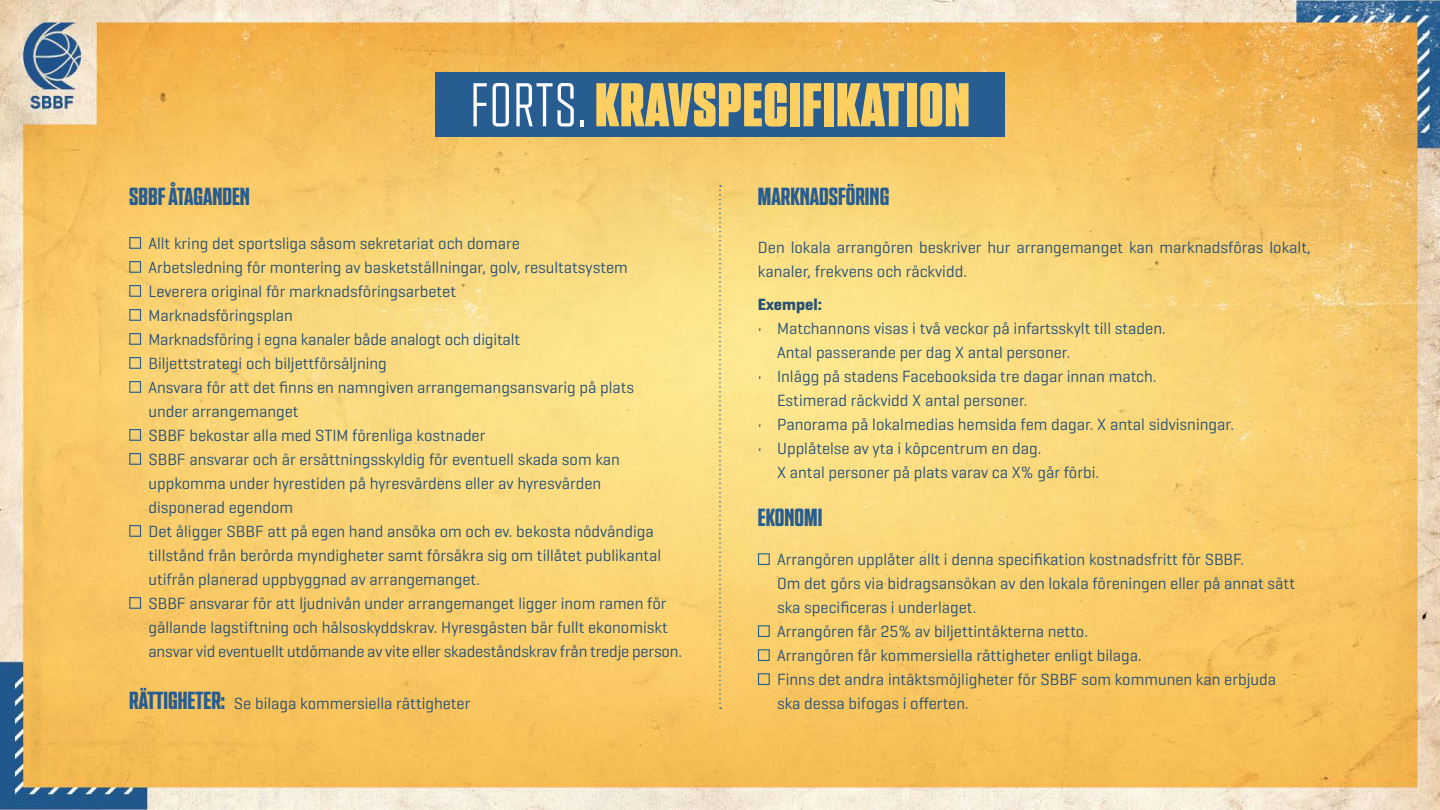
<style>
.page{position:relative;width:1440px;height:810px;background:#fff}
.page>*{position:absolute;margin:0;border:0;box-sizing:border-box;transform-origin:0 0}
.t1{font:61.5px "NTF Grand Black";letter-spacing:.02em;color:#fed061}
.t2{font:24.75px "NTF Grand Bold";color:#275d91}
.t3{font:16.5px/24px "Geogrotesque";color:#265075}
.t4{font:700 16.5px "Geogrotesque";color:#265075}
.s1{font-family:"NTF Grand Light";color:#fff}
.s2{font-family:"NTF Grand Bold";font-size:24.75px;color:#275d91}
</style>
<div class="page">
<img style="left:0;top:0;width:1440px;height:810px">
<div style="left:129px;top:237px;width:12px;height:12px;border:1px solid #275d91"></div>
<div style="left:129px;top:261px;width:12px;height:12px;border:1px solid #275d91"></div>
<div style="left:129px;top:285px;width:12px;height:12px;border:1px solid #275d91"></div>
<div style="left:129px;top:309px;width:12px;height:12px;border:1px solid #275d91"></div>
<div style="left:129px;top:333px;width:12px;height:12px;border:1px solid #275d91"></div>
<div style="left:129px;top:357px;width:12px;height:12px;border:1px solid #275d91"></div>
<div style="left:129px;top:381px;width:12px;height:12px;border:1px solid #275d91"></div>
<div style="left:129px;top:429px;width:12px;height:12px;border:1px solid #275d91"></div>
<div style="left:129px;top:453px;width:12px;height:12px;border:1px solid #275d91"></div>
<div style="left:129px;top:525px;width:12px;height:12px;border:1px solid #275d91"></div>
<div style="left:129px;top:597px;width:12px;height:12px;border:1px solid #275d91"></div>
<div style="left:758px;top:553px;width:12px;height:12px;border:1px solid #275d91"></div>
<div style="left:758px;top:625px;width:12px;height:12px;border:1px solid #275d91"></div>
<div style="left:758px;top:649px;width:12px;height:12px;border:1px solid #275d91"></div>
<div style="left:758px;top:673px;width:12px;height:12px;border:1px solid #275d91"></div>
<svg style="left:719px;top:185px;width:2px;height:524px"></svg>
<div style="left:435px;top:72px;width:570px;height:65px;background:#275d91"></div>
<p class="t1" style="left:470px;top:69px;width:501px"><span class="s1">FORTS.</span> KRAVSPECIFIKATION</p>
<p class="t2" style="left:129px;top:182px;width:122px">SBBF ÅTAGANDEN</p>
<p class="t3" style="left:148px;top:231px;width:373px">Allt kring det sportsliga såsom sekretariat och domare</p>
<p class="t3" style="left:148px;top:255px;width:481px">Arbetsledning för montering av basketställningar, golv, resultatsystem</p>
<p class="t3" style="left:148px;top:279px;width:309px">Leverera original för marknadsföringsarbetet</p>
<p class="t3" style="left:148px;top:303px;width:146px">Marknadsföringsplan</p>
<p class="t3" style="left:148px;top:327px;width:373px">Marknadsföring i egna kanaler både analogt och digitalt</p>
<p class="t3" style="left:148px;top:351px;width:240px">Biljettstrategi och biljettförsäljning</p>
<p class="t3" style="left:148px;top:375px;width:487px">Ansvara för att det finns en namngiven arrangemangsansvarig på plats</p>
<p class="t3" style="left:148px;top:399px;width:152px">under arrangemanget</p>
<p class="t3" style="left:148px;top:423px;width:339px">SBBF bekostar alla med STIM förenliga kostnader</p>
<p class="t3" style="left:148px;top:447px;width:473px">SBBF ansvarar och är ersättningsskyldig för eventuell skada som kan</p>
<p class="t3" style="left:148px;top:471px;width:454px">uppkomma under hyrestiden på hyresvärdens eller av hyresvärden</p>
<p class="t3" style="left:148px;top:495px;width:146px">disponerad egendom</p>
<p class="t3" style="left:148px;top:519px;width:507px">Det åligger SBBF att på egen hand ansöka om och ev. bekosta nödvändiga</p>
<p class="t3" style="left:148px;top:543px;width:514px">tillstånd från berörda myndigheter samt försäkra sig om tillåtet publikantal</p>
<p class="t3" style="left:148px;top:567px;width:333px">utifrån planerad uppbyggnad av arrangemanget.</p>
<p class="t3" style="left:148px;top:591px;width:520px">SBBF ansvarar för att ljudnivån under arrangemanget ligger inom ramen för</p>
<p class="t3" style="left:148px;top:615px;width:521px">gällande lagstiftning och hälsoskyddskrav. Hyresgästen bär fullt ekonomiskt</p>
<p class="t3" style="left:148px;top:639px;width:535px">ansvar vid eventuellt utdömande av vite eller skadeståndskrav från tredje person.</p>
<p class="t3" style="left:129px;top:691px;width:343px"><span class="s2">RÄTTIGHETER:</span> Se bilaga kommersiella rättigheter</p>
<p class="t2" style="left:758px;top:182px;width:133px">MARKNADSFÖRING</p>
<p class="t3" style="left:758px;top:235px;width:554px">Den lokala arrangören beskriver hur arrangemanget kan marknadsföras lokalt, kanaler, frekvens och räckvidd.</p>
<p class="t4" style="left:758px;top:294px;width:66px">Exempel:</p>
<p class="t3" style="left:758px;top:316px;width:409px">• Matchannons visas i två veckor på infartsskylt till staden.</p>
<p class="t3" style="left:777px;top:340px;width:295px">Antal passerande per dag X antal personer.</p>
<p class="t3" style="left:758px;top:364px;width:400px">• Inlägg på stadens Facebooksida tre dagar innan match.</p>
<p class="t3" style="left:777px;top:388px;width:252px">Estimerad räckvidd X antal personer.</p>
<p class="t3" style="left:758px;top:412px;width:478px">• Panorama på lokalmedias hemsida fem dagar. X antal sidvisningar.</p>
<p class="t3" style="left:758px;top:436px;width:285px">• Upplåtelse av yta i köpcentrum en dag.</p>
<p class="t3" style="left:777px;top:460px;width:324px">X antal personer på plats varav ca X% går förbi.</p>
<p class="t2" style="left:758px;top:503px;width:66px">EKONOMI</p>
<p class="t3" style="left:777px;top:547px;width:469px">Arrangören upplåter allt i denna specifikation kostnadsfritt för SBBF.</p>
<p class="t3" style="left:777px;top:571px;width:520px">Om det görs via bidragsansökan av den lokala föreningen eller på annat sätt</p>
<p class="t3" style="left:777px;top:595px;width:201px">ska specificeras i underlaget.</p>
<p class="t3" style="left:777px;top:619px;width:313px">Arrangören får 25% av biljettintäkterna netto.</p>
<p class="t3" style="left:777px;top:643px;width:366px">Arrangören får kommersiella rättigheter enligt bilaga.</p>
<p class="t3" style="left:777px;top:667px;width:500px">Finns det andra intäktsmöjligheter för SBBF som kommunen kan erbjuda</p>
<p class="t3" style="left:777px;top:691px;width:193px">ska dessa bifogas i offerten.</p>
</div>
